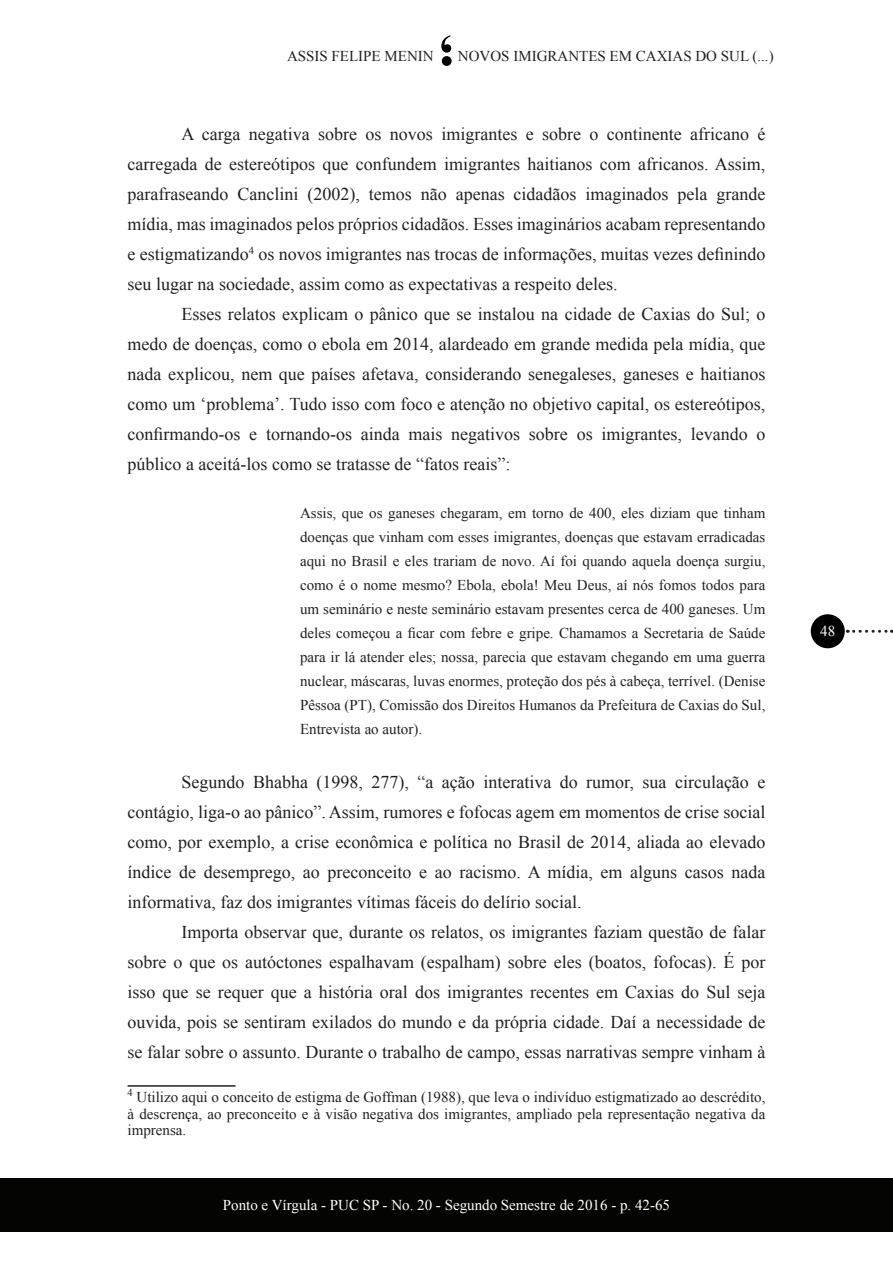
<style>
.page{position:relative;width:893px;height:1263px;background:#fff}
.page>*{position:absolute;margin:0;border:0;box-sizing:border-box;transform-origin:0 0}
.t1{font:18px/30px "Times New Roman";color:#231f20;text-align:justify}
.t2{font:15px/24px "Times New Roman";color:#231f20;text-align:justify}
.t3{font:15px "Times New Roman";color:#fff}
</style>
<div class="page">
<svg style="left:441px;top:35px;width:11px;height:31px"></svg>
<div style="left:0;top:1178px;width:893px;height:54px;background:#040503"></div>
<div style="left:811px;top:614px;width:34px;height:34px;background:#000;border-radius:50%"></div>
<svg style="left:854px;top:630px;width:38px;height:3px"></svg>
<hr style="left:128px;top:1085px;width:108px;height:2px;background:#231f20">
<p class="t2" style="left:287px;top:43px;width:148px">ASSIS FELIPE MENIN</p>
<p class="t2" style="left:458px;top:44px;width:317px">NOVOS IMIGRANTES EM CAXIAS DO SUL (...)</p>
<p class="t1" style="left:128px;top:119px;width:639px;text-indent:54px">A carga negativa sobre os novos imigrantes e sobre o continente africano é carregada de estereótipos que confundem imigrantes haitianos com africanos. Assim, parafraseando Canclini (2002), temos não apenas cidadãos imaginados pela grande mídia, mas imaginados pelos próprios cidadãos. Esses imaginários acabam representando e estigmatizando<sup>4</sup> os novos imigrantes nas trocas de informações, muitas vezes definindo seu lugar na sociedade, assim como as expectativas a respeito deles.</p>
<p class="t1" style="left:128px;top:299px;width:639px;text-indent:54px">Esses relatos explicam o pânico que se instalou na cidade de Caxias do Sul; o medo de doenças, como o ebola em 2014, alardeado em grande medida pela mídia, que nada explicou, nem que países afetava, considerando senegaleses, ganeses e haitianos como um ‘problema’. Tudo isso com foco e atenção no objetivo capital, os estereótipos, confirmando-os e tornando-os ainda mais negativos sobre os imigrantes, levando o público a aceitá-los como se tratasse de “fatos reais”:</p>
<p class="t2" style="left:300px;top:501px;width:467px">Assis, que os ganeses chegaram, em torno de 400, eles diziam que tinham doenças que vinham com esses imigrantes, doenças que estavam erradicadas aqui no Brasil e eles trariam de novo. Aí foi quando aquela doença surgiu, como é o nome mesmo? Ebola, ebola! Meu Deus, aí nós fomos todos para um seminário e neste seminário estavam presentes cerca de 400 ganeses. Um deles começou a ficar com febre e gripe. Chamamos a Secretaria de Saúde para ir lá atender eles; nossa, parecia que estavam chegando em uma guerra nuclear, máscaras, luvas enormes, proteção dos pés à cabeça, terrível. (Denise Pêssoa (PT), Comissão dos Direitos Humanos da Prefeitura de Caxias do Sul, Entrevista ao autor).</p>
<p class="t1" style="left:128px;top:767px;width:639px;text-indent:54px">Segundo Bhabha (1998, 277), “a ação interativa do rumor, sua circulação e contágio, liga-o ao pânico”. Assim, rumores e fofocas agem em momentos de crise social como, por exemplo, a crise econômica e política no Brasil de 2014, aliada ao elevado índice de desemprego, ao preconceito e ao racismo. A mídia, em alguns casos nada informativa, faz dos imigrantes vítimas fáceis do delírio social.</p>
<p class="t1" style="left:128px;top:917px;width:639px;text-indent:54px">Importa observar que, durante os relatos, os imigrantes faziam questão de falar sobre o que os autóctones espalhavam (espalham) sobre eles (boatos, fofocas). É por isso que se requer que a história oral dos imigrantes recentes em Caxias do Sul seja ouvida, pois se sentiram exilados do mundo e da própria cidade. Daí a necessidade de se falar sobre o assunto. Durante o trabalho de campo, essas narrativas sempre vinham à</p>
<p class="t2" style="left:128px;top:1089px;width:639px;line-height:16.5px"><sup>4</sup> Utilizo aqui o conceito de estigma de Goffman (1988), que leva o indivíduo estigmatizado ao descrédito, à descrença, ao preconceito e à visão negativa dos imigrantes, ampliado pela representação negativa da imprensa.</p>
<p class="t3" style="left:223px;top:1195px;width:449px">Ponto e Vírgula - PUC SP - No. 20 - Segundo Semestre de 2016 - p. 42-65</p>
<p class="t3" style="left:820px;top:621px;width:16px">48</p>
</div>
